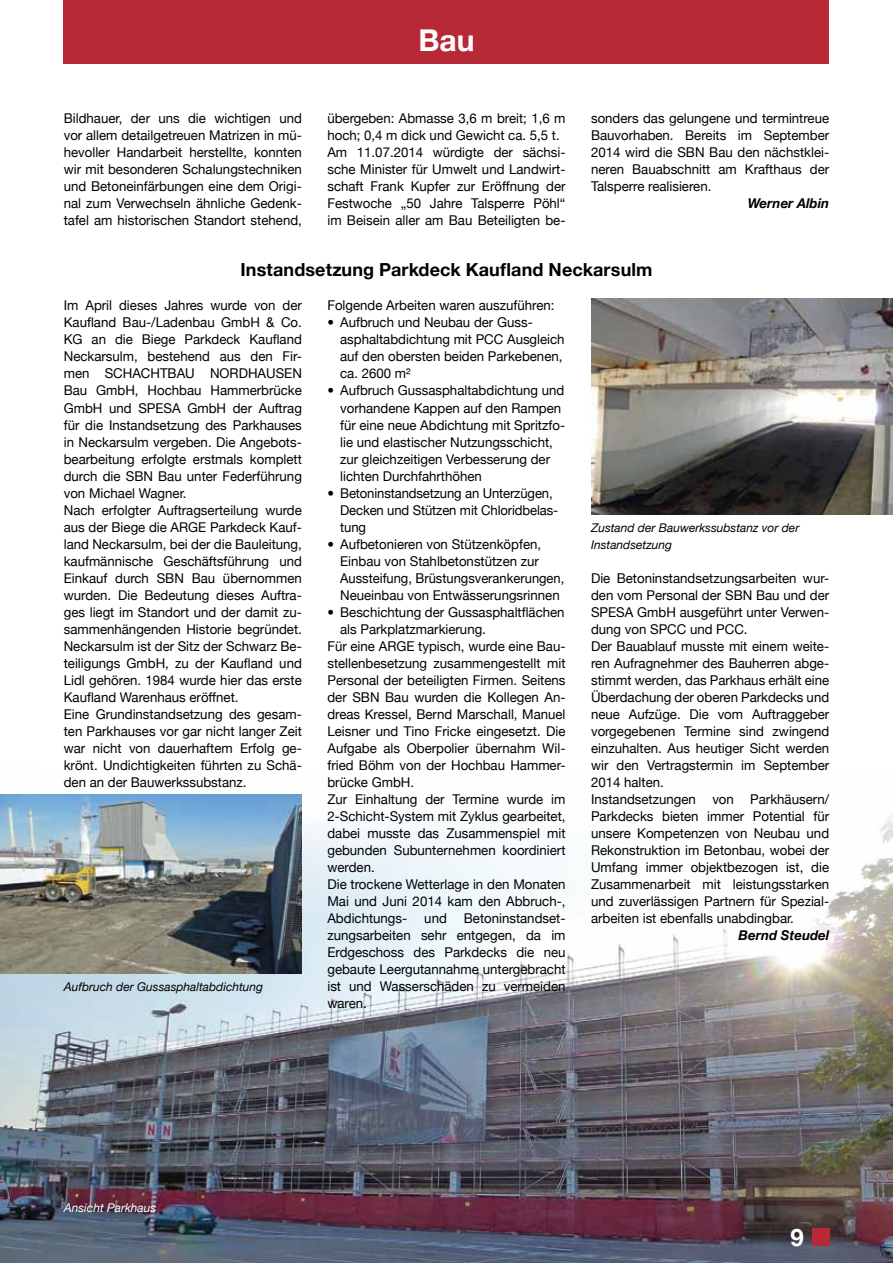
<style>
.page{position:relative;width:893px;height:1263px;background:#fff}
.page>*{position:absolute;margin:0;border:0;box-sizing:border-box;transform-origin:0 0}
.t1{font:700 30px "Helvetica Neue";color:#fff}
.t2{font:700 24px "Helvetica Neue";color:#fff}
.t3{font:700 18px "Helvetica Neue";letter-spacing:.005em;color:#000}
.t4{font:13.5px/17px "Helvetica Neue";color:#000}
.t5{font:13.5px "Helvetica Neue";color:#000;scale:.96 1}
.t6{font:italic 700 13.5px "Helvetica Neue";color:#000}
.t7{font:italic 12px/17px "Helvetica Neue";color:#000}
.t8{font:italic 12px "Helvetica Neue";color:#fff}
</style>
<div class="page">
<img style="left:0;top:814px;width:893px;height:449px">
<div style="left:64px;top:0;width:765px;height:64px;background:#b82937"></div>
<div style="left:812px;top:1229px;width:17px;height:17px;background:#b82937"></div>
<img style="left:591px;top:298px;width:302px;height:216px">
<img style="left:0;top:794px;width:302px;height:180px">
<h1 class="t1" style="left:418px;top:21px;width:58px">Bau</h1>
<p class="t4" style="left:64px;top:110px;width:240px;text-align:justify">Bildhauer, der uns die wichtigen und vor allem detailgetreuen Matrizen in mü&shy;hevoller H andarbeit herstellte, konnten wir mit besonderen Schalungstechniken und Betoneinfärbungen eine dem Origi&shy;nal zum Verwechseln ähnliche Gedenk&shy;tafel am historischen Standort stehend,</p>
<p class="t4" style="left:327px;top:110px;width:240px">übergeben: Abmasse 3,6 m breit; 1,6 m hoch; 0,4 m dick und Gewicht ca. 5,5 t.<br>Am 11.07.2014 würdigte der sächsi&shy;sche Minister für Umwelt und Landwirt&shy;schaft Frank Kupfer zur Eröffnung der Festwoche „50 Jahre Talsperre Pöhl“ im Beisein aller am Bau Beteiligten be-</p>
<p class="t4" style="left:591px;top:110px;width:240px;text-align:justify">sonders das gelungene und termintreue Bauvorhaben. Bereits im September 2014 wird die SBN Bau den nächstklei&shy;neren Bauabschnitt am Krafthaus der Talsperre realisieren.</p>
<p class="t6" style="left:748px;top:195px;width:83px">Werner Albin</p>
<h3 class="t3" style="left:240px;top:259px;width:414px">Instandsetzung Parkdeck Kaufland Neckarsulm</h3>
<p class="t4" style="left:327px;top:297px;width:229px">Folgende Arbeiten waren auszuführen:</p>
<p class="t4" style="left:340px;top:314px;width:226px;text-indent:-13px">• Aufbruch und Neubau der Guss&shy;asphaltabdichtung mit PCC Ausgleich auf den obersten beiden Parkebenen, ca. 2600 m²</p>
<p class="t4" style="left:340px;top:382px;width:226px;text-indent:-13px">• Aufbruch Gussasphaltabdichtung und vorhandene Kappen auf den Rampen für eine neue Abdichtung mit Spritzfo&shy;lie und elastischer Nutzungsschicht, zur gleichzeitigen Verbesserung der lichten Durchfahrthöhen</p>
<p class="t4" style="left:327px;top:484px;width:227px">• Betoninstandsetzung an Unterzügen,</p>
<p class="t4" style="left:327px;top:501px;width:232px">Decken und Stützen mit Chloridbelas-</p>
<p class="t4" style="left:340px;top:518px;width:27px">tung</p>
<p class="t4" style="left:327px;top:535px;width:215px">• Aufbetonieren von Stützenköpfen,</p>
<p class="t4" style="left:327px;top:552px;width:213px">Einbau von Stahlbetonstützen zur</p>
<p class="t5" style="left:340px;top:570px;width:235px">Aussteifung, Brüstungsverankerungen,</p>
<p class="t4" style="left:327px;top:586px;width:234px">Neueinbau von Entwässerungsrinnen</p>
<p class="t4" style="left:327px;top:603px;width:239px">• Beschichtung der Gussasphaltflächen</p>
<p class="t4" style="left:340px;top:620px;width:147px">als Parkplatzmarkierung.</p>
<p class="t4" style="left:327px;top:637px;width:240px">Für eine ARGE typisch, wurde eine Bau-</p>
<p class="t4" style="left:327px;top:654px;width:240px">stellenbesetzung zusammengestellt mit</p>
<p class="t4" style="left:327px;top:671px;width:240px">Personal der beteiligten Firmen. Seitens</p>
<p class="t4" style="left:327px;top:688px;width:240px">der SBN Bau wurden die Kollegen An-</p>
<p class="t4" style="left:327px;top:705px;width:240px">dreas Kressel, Bernd Marschall, Manuel</p>
<p class="t4" style="left:327px;top:722px;width:240px">Leisner und Tino Fricke eingesetzt. Die</p>
<p class="t4" style="left:327px;top:739px;width:240px">Aufgabe als Oberpolier übernahm Wil-</p>
<p class="t4" style="left:327px;top:756px;width:240px">fried Böhm von der H ochbau H ammer-</p>
<p class="t4" style="left:327px;top:773px;width:88px">brücke GmbH .</p>
<p class="t4" style="left:327px;top:790px;width:240px">Zur Einhaltung der Termine wurde im</p>
<p class="t4" style="left:327px;top:807px;width:240px">2-Schicht-System mit Zyklus gearbeitet,</p>
<p class="t4" style="left:327px;top:824px;width:240px">dabei musste das Zusammenspiel mit</p>
<p class="t4" style="left:327px;top:841px;width:240px">gebunden Subunternehmen koordiniert</p>
<p class="t4" style="left:327px;top:858px;width:49px">werden.</p>
<p class="t4" style="left:327px;top:875px;width:240px">Die trockene Wetterlage in den Monaten</p>
<p class="t4" style="left:327px;top:892px;width:240px">Mai und Juni 2014 kam den Abbruch-,</p>
<p class="t4" style="left:327px;top:909px;width:81px">Abdichtungs-</p>
<p class="t4" style="left:424px;top:909px;width:24px">und</p>
<p class="t4" style="left:64px;top:297px;width:240px;text-align:justify">I m April dieses Jahres wurde von der Kaufland Bau-/Ladenbau GmbH &amp; Co.<br>KG an die Biege Parkdeck Kaufland Neckarsulm, bestehend aus den Fir&shy;men SCHACHTB</p>
<p class="t4" style="left:64px;top:365px;width:240px;text-indent:194px">AUSEN<br>Bau GmbH , Hochbau Hammerbrücke<br>GmbH und SPESA GmbH der Auftrag für die I nstandsetzung des Parkhauses in Neckarsulm vergeben. Die Angebots&shy;bearbeitung erfolgte erstmals komplett durch die SBN Bau unter Federführung von Michael Wagner.<br>Nach erfolgter Auftragserteilung wurde aus der Biege die ARGE Parkdeck Kauf&shy;land Neckarsulm, bei der die Bauleitung, kaufmännische Geschäftsführung und<br>Einkauf durch SBN</p>
<p class="t4" style="left:177px;top:365px;width:18px">AU</p>
<p class="t4" style="left:210px;top:365px;width:11px">NORDH</p>
<p class="t7" style="left:591px;top:519px;width:210px">Zustand der Bauwerkssubstanz vor der<br>Instandsetzung</p>
<p class="t4" style="left:64px;top:569px;width:240px;text-indent:128px">Bau übernommen wurden. Die Bedeutung dieses Auftra&shy;ges liegt im Standort und der damit zu&shy;sammenhängenden H istorie begründet.<br>Neckarsulm ist der Sitz der Schwarz Be&shy;teiligungs GmbH , zu der Kaufland und Lidl gehören. 1984 wurde hier das erste Kaufland Warenhaus eröffnet.<br>Eine Grundinstandsetzung des gesam&shy;ten Parkhauses vor gar nicht langer Zeit war nicht von dauerhaftem Erfolg ge&shy;krönt. Undichtigkeiten führten zu Schä&shy;den an der Bauwerkssubstanz.</p>
<p class="t4" style="left:591px;top:569px;width:240px">Die Betoninstandsetzungsarbeiten wur&shy;den vom Personal der SBN Bau und der SPESA GmbH ausgeführt unter Verwen&shy;dung von SPCC und PCC.<br>Der Bauablauf musste mit einem weite&shy;ren Aufragnehmer des Bauherren abge&shy;stimmt werden, das Parkhaus erhält eine Überdachung der oberen Parkdecks und neue Aufzüge. Die vom Auftraggeber vorgegebenen Termine sind zwingend einzuhalten. Aus heutiger Sicht werden wir den Vertragstermin im September 2014 halten.<br>I nstandsetzungen von Parkhäusern/ Parkdecks bieten immer Potential für unsere Kompetenzen von Neubau und Rekonstruktion im Betonbau, wobei der Umfang immer objektbezogen ist, die Zusammenarbeit mit leistungsstarken und zuverlässigen Partnern für Spezial&shy;arbeiten ist ebenfalls unabdingbar.</p>
<p class="t6" style="left:738px;top:927px;width:92px">Bernd Steudel</p>
<p class="t4" style="left:327px;top:909px;width:240px;text-align:justify;text-indent:136px">Betoninstandset&shy;zungsarbeiten sehr entgegen, da im Erdgeschoss des Parkdecks die neu gebaute Leergutannahme untergebracht ist und Wasserschäden zu vermeiden waren.</p>
<p class="t7" style="left:64px;top:978px;width:201px">Aufbruch der Gussasphaltabdichtung</p>
<p class="t8" style="left:64px;top:1200px;width:94px">Ansicht Parkhaus</p>
<h2 class="t2" style="left:790px;top:1222px;width:15px">9</h2>
</div>
